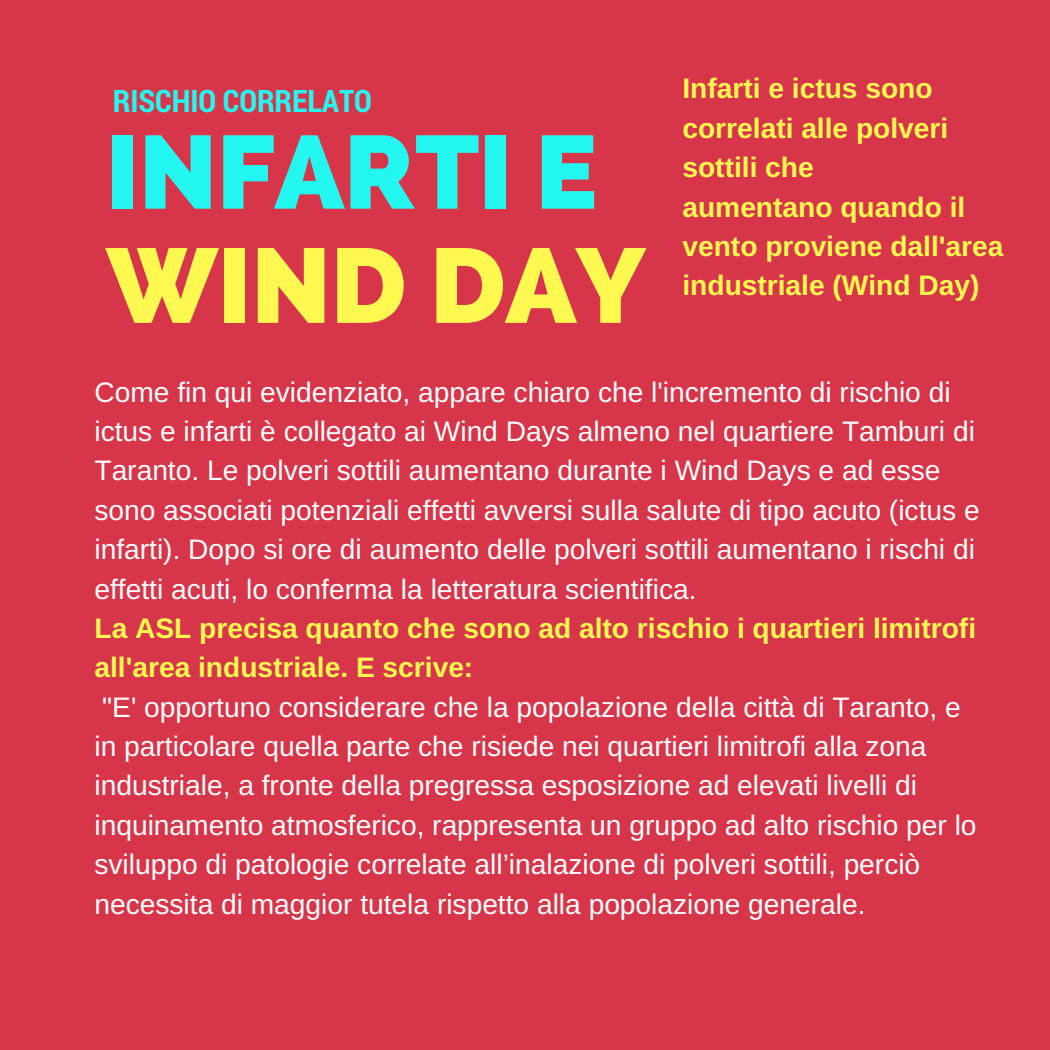
<style>
.page{position:relative;width:1050px;height:1050px;background:#d7364a}
.page>*{position:absolute;margin:0;border:0;box-sizing:border-box;transform-origin:0 0}
.t1{font:800 105.35px "Raleway";color:#fff952}
.t2{font:800 103.42px "Raleway";color:#23f7f0}
.t3{font:700 30.97px "Roboto Condensed";color:#23f7f0}
.t4{font:28.18px/39.4px "Arimo";color:#fff}
.t5{font:700 28.18px/39.4px "Arimo";color:#fff952}
</style>
<div class="page">
<p class="t3" style="left:113px;top:79px;width:260px">RISCHIO CORRELATO</p>
<h2 class="t2" style="left:106px;top:111px;width:492px">INFARTI E</h2>
<h1 class="t1" style="left:106px;top:224px;width:540px">WIND DAY</h1>
<p class="t5" style="left:682px;top:69px;width:322px">Infarti e ictus sono correlati alle polveri sottili che<br>aumentano quando il vento proviene dall'area industriale (Wind Day)</p>
<p class="t4" style="left:94px;top:372px;width:887px">Come fin qui evidenziato, appare chiaro che l'incremento di rischio di ictus e infarti è collegato ai Wind Days almeno nel quartiere Tamburi di Taranto. Le polveri sottili aumentano durante i Wind Days e ad esse sono associati potenziali effetti avversi sulla salute di tipo acuto (ictus e infarti). Dopo si ore di aumento delle polveri sottili aumentano i rischi di effetti acuti, lo conferma la letteratura scientifica.</p>
<p class="t5" style="left:94px;top:608px;width:883px">La ASL precisa quanto che sono ad alto rischio i quartieri limitrofi all'area industriale. E scrive:</p>
<p class="t4" style="left:94px;top:687px;width:884px">"E' opportuno considerare che la popolazione della città di Taranto, e in particolare quella parte che risiede nei quartieri limitrofi alla zona industriale, a fronte della pregressa esposizione ad elevati livelli di inquinamento atmosferico, rappresenta un gruppo ad alto rischio per lo sviluppo di patologie correlate all’inalazione di polveri sottili, perciò necessita di maggior tutela rispetto alla popolazione generale.</p>
</div>
